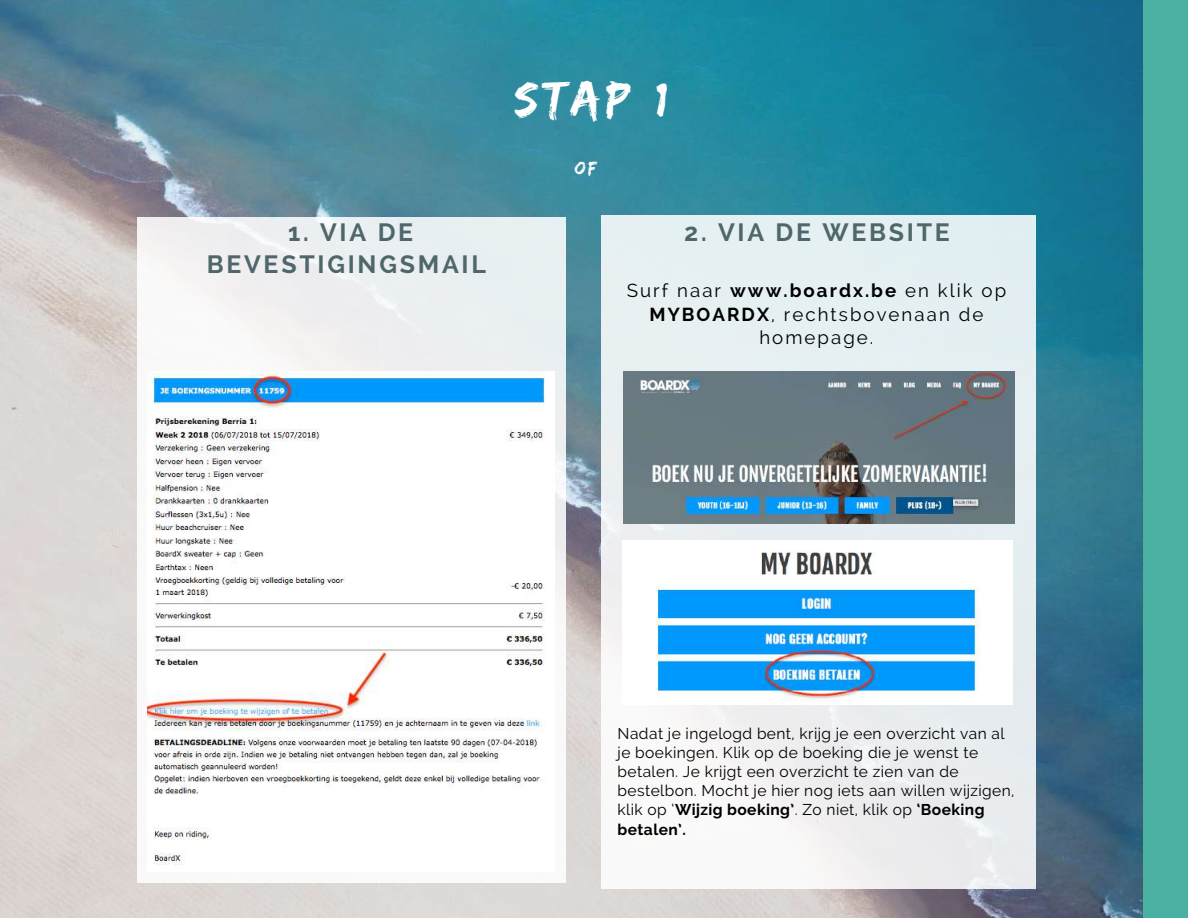
<style>
.page{position:relative;width:1188px;height:918px;background:#fff}
.page>*{position:absolute;margin:0;border:0;box-sizing:border-box;transform-origin:0 0}
.t1{font:49.8px "Edo SZ";color:#fff}
.t2{font:700 24.9px/31.5px "Raleway";letter-spacing:.11em;color:#4f676a;text-align:center}
.t3{font:18.75px/23.7px "Raleway";letter-spacing:.11em;color:#000;text-align:center}
.t4{font:18.75px "Edo SZ";color:#fff}
.t5{font:15.6px/19.2px "Raleway";letter-spacing:.025em;color:#000}
.s1{font-weight:700}
</style>
<div class="page">
<img style="left:0;top:0;width:1188px;height:918px">
<div style="left:137px;top:217px;width:429px;height:666px;background:#eef0f2"></div>
<div style="left:602px;top:215px;width:434px;height:674px;background:linear-gradient(to right,#f2f5f5,#e4ebee)"></div>
<img style="left:147px;top:371px;width:408px;height:501px">
<img style="left:623px;top:371px;width:392px;height:152px">
<img style="left:622px;top:540px;width:390px;height:164px">
<h1 class="t1" style="left:514px;top:70px;width:154px">STAP 1</h1>
<p class="t4" style="left:575px;top:157px;width:24px">OF</p>
<h2 class="t2" style="left:207px;top:217px;width:281px">1. VIA DE<br>BEVESTIGINGSMAIL</h2>
<h2 class="t2" style="left:684px;top:217px;width:267px">2. VIA DE WEBSITE</h2>
<p class="t3" style="left:627px;top:279px;width:381px">Surf naar <span class="s1">www.boardx.be</span> en klik op<br><span class="s1">MYBOARDX</span>, rechtsbovenaan de homepage.</p>
<p class="t5" style="left:618px;top:724px;width:398px">Nadat je ingelogd bent, krijg je een overzicht van al je boekingen. Klik op de boeking die je wenst te betalen. Je krijgt een overzicht te zien van de bestelbon. Mocht je hier nog iets aan willen wijzigen, klik op ‘<span class="s1">Wijzig boeking’</span>. Zo niet, klik op <span class="s1">‘Boeking betalen’.</span></p>
</div>
